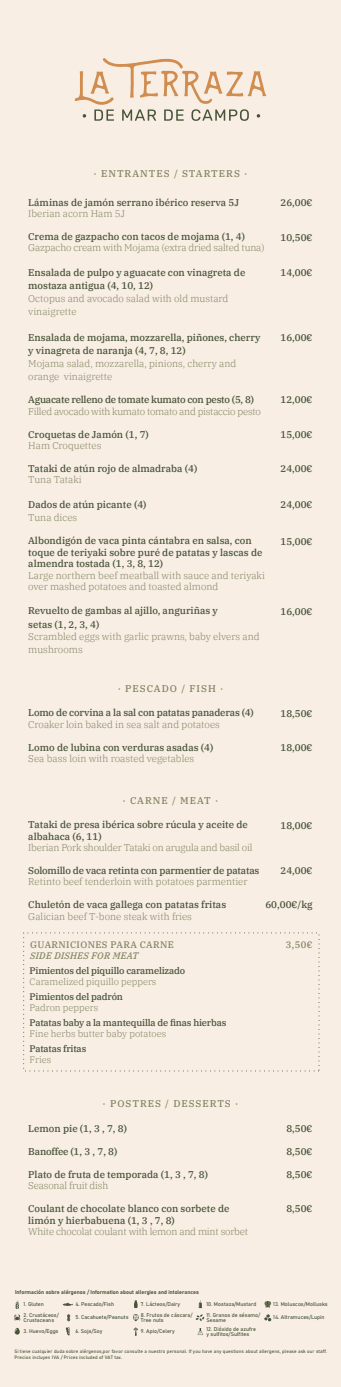
<style>
.page{position:relative;width:341px;height:1387px;background:#fff}
.page>*{position:absolute;margin:0;border:0;box-sizing:border-box;transform-origin:0 0}
.t1{font:500 9.75px/11.7px "IBM Plex Serif";color:#475438}
.t2{font:300 9.75px/12.9px "IBM Plex Serif";color:#828560}
.t3{font:300 9.75px "IBM Plex Serif";letter-spacing:-.02em;color:#828560}
.t4{font:500 9.75px "IBM Plex Serif";letter-spacing:-.02em;color:#475438}
.t5{font:500 9.75px "IBM Plex Serif";letter-spacing:.1em;color:#828560}
.t6{font:300 9.75px "IBM Plex Serif";letter-spacing:-.025em;color:#828560}
.t7{font:500 9.75px "IBM Plex Serif";letter-spacing:-.025em;color:#475438}
.t8{font:500 9.38px "IBM Plex Serif";letter-spacing:-.02em;color:#475438}
.t9{font:300 9.38px "IBM Plex Serif";color:#828560}
.t10{font:500 9.38px "IBM Plex Serif";letter-spacing:.04em;color:#828560}
.t11{font:italic 500 9.38px "IBM Plex Serif";letter-spacing:.04em;color:#828560}
.t12{font:5.4px/5.2px "Bahnschrift";color:#475438}
.t13{font:4.72px/6.5px "Bahnschrift";letter-spacing:.015em;color:#475438}
</style>
<div class="page">
<div style="left:0;top:0;width:340px;height:1387px;background:#f8eee4"></div>
<svg style="left:74px;top:58px;width:192px;height:63px"></svg>
<svg style="left:198px;top:1300px;width:3px;height:8px"></svg>
<svg style="left:14px;top:1300px;width:7px;height:21px"></svg>
<svg style="left:15px;top:1328px;width:5px;height:6px"></svg>
<svg style="left:62px;top:1302px;width:11px;height:4px"></svg>
<svg style="left:67px;top:1314px;width:3px;height:7px"></svg>
<svg style="left:66px;top:1327px;width:4px;height:9px"></svg>
<svg style="left:134px;top:1300px;width:3px;height:8px"></svg>
<svg style="left:133px;top:1327px;width:5px;height:9px"></svg>
<svg style="left:197px;top:1328px;width:6px;height:7px"></svg>
<svg style="left:264px;top:1314px;width:7px;height:7px"></svg>
<svg style="left:264px;top:1301px;width:6px;height:6px"></svg>
<svg style="left:195px;top:1314px;width:9px;height:7px"></svg>
<svg style="left:133px;top:1314px;width:5px;height:7px"></svg>
<p class="t5" style="left:93px;top:166px;width:155px">· ENTRANTES / STARTERS ·</p>
<p class="t1" style="left:28px;top:196px;width:212px">Láminas de jamón serrano ibérico reserva 5J</p>
<p class="t2" style="left:28px;top:206px;width:98px">Iberian acorn Ham 5J</p>
<p class="t1" style="left:28px;top:230px;width:218px">Crema de gazpacho con tacos de mojama (1, 4)</p>
<p class="t3" style="left:28px;top:240px;width:237px">Gazpacho cream with Mojama (extra dried salted tuna)</p>
<p class="t1" style="left:28px;top:265px;width:218px;line-height:13.3px">Ensalada de pulpo y aguacate con vinagreta de mostaza antigua (4, 10, 12)</p>
<p class="t2" style="left:28px;top:291px;width:201px">Octopus and avocado salad with old mustard vinaigrette</p>
<p class="t1" style="left:28px;top:330px;width:233px;line-height:13.3px">Ensalada de mojama, mozzarella, piñones, cherry y vinagreta de naranja (4, 7, 8, 12)</p>
<p class="t2" style="left:28px;top:356px;width:209px">Mojama salad, mozzarella, pinions, cherry and orange vinaigrette</p>
<p class="t7" style="left:28px;top:392px;width:227px">Aguacate relleno de tomate kumato con pesto (5, 8)</p>
<p class="t6" style="left:28px;top:404px;width:234px">Filled avocado with kumato tomato and pistaccio pesto</p>
<p class="t1" style="left:28px;top:427px;width:122px">Croquetas de Jamón (1, 7)</p>
<p class="t2" style="left:28px;top:438px;width:74px">Ham Croquettes</p>
<p class="t1" style="left:28px;top:462px;width:170px">Tataki de atún rojo de almadraba (4)</p>
<p class="t2" style="left:28px;top:473px;width:55px">Tuna Tataki</p>
<p class="t1" style="left:28px;top:498px;width:119px">Dados de atún picante (4)</p>
<p class="t2" style="left:28px;top:510px;width:50px">Tuna dices</p>
<p class="t1" style="left:28px;top:534px;width:235px">Albondigón de vaca pinta cántabra en salsa, con toque de teriyaki sobre puré de patatas y lascas de almendra tostada (1, 3, 8, 12)</p>
<p class="t2" style="left:28px;top:568px;width:238px;line-height:11.2px">Large northern beef meatball with sauce and teriyaki over mashed potatoes and toasted almond</p>
<p class="t1" style="left:28px;top:603px;width:191px;line-height:13.3px">Revuelto de gambas al ajillo, anguriñas y setas (1, 2, 3, 4)</p>
<p class="t2" style="left:28px;top:630px;width:232px">Scrambled eggs with garlic prawns, baby elvers and mushrooms</p>
<p class="t5" style="left:117px;top:680px;width:107px">· PESCADO / FISH ·</p>
<p class="t4" style="left:28px;top:705px;width:227px">Lomo de corvina a la sal con patatas panaderas (4)</p>
<p class="t2" style="left:28px;top:717px;width:193px">Croaker loin baked in sea salt and potatoes</p>
<p class="t1" style="left:28px;top:740px;width:186px">Lomo de lubina con verduras asadas (4)</p>
<p class="t2" style="left:28px;top:751px;width:167px">Sea bass loin with roasted vegetables</p>
<p class="t5" style="left:122px;top:792px;width:97px">· CARNE / MEAT ·</p>
<p class="t1" style="left:280px;top:196px;width:34px">26,00€</p>
<p class="t1" style="left:280px;top:231px;width:34px">10,50€</p>
<p class="t1" style="left:280px;top:265px;width:34px">14,00€</p>
<p class="t1" style="left:280px;top:330px;width:34px">16,00€</p>
<p class="t1" style="left:280px;top:393px;width:34px">12,00€</p>
<p class="t1" style="left:280px;top:428px;width:34px">15,00€</p>
<p class="t1" style="left:280px;top:462px;width:34px">24,00€</p>
<p class="t1" style="left:280px;top:497px;width:34px">24,00€</p>
<p class="t1" style="left:280px;top:535px;width:34px">15,00€</p>
<p class="t1" style="left:280px;top:604px;width:34px">16,00€</p>
<p class="t1" style="left:280px;top:706px;width:34px">18,50€</p>
<p class="t1" style="left:280px;top:741px;width:34px">18,00€</p>
<p class="t1" style="left:28px;top:818px;width:220px">Tataki de presa ibérica sobre rúcula y aceite de albahaca (6, 11)</p>
<p class="t3" style="left:28px;top:840px;width:225px">Iberian Pork shoulder Tataki on arugula and basil oil</p>
<p class="t4" style="left:28px;top:863px;width:232px">Solomillo de vaca retinta con parmentier de patatas</p>
<p class="t2" style="left:28px;top:875px;width:220px">Retinto beef tenderloin with potatoes parmentier</p>
<p class="t1" style="left:28px;top:898px;width:199px">Chuletón de vaca gallega con patatas fritas</p>
<p class="t2" style="left:28px;top:909px;width:165px">Galician beef T-bone steak with fries</p>
<p class="t1" style="left:280px;top:818px;width:34px">18,00€</p>
<p class="t1" style="left:280px;top:864px;width:34px">24,00€</p>
<p class="t1" style="left:265px;top:898px;width:49px">60,00€/kg</p>
<p class="t10" style="left:30px;top:937px;width:145px">GUARNICIONES PARA CARNE</p>
<p class="t11" style="left:30px;top:949px;width:110px">SIDE DISHES FOR MEAT</p>
<p class="t8" style="left:30px;top:963px;width:157px">Pimientos del piquillo caramelizado</p>
<p class="t9" style="left:30px;top:975px;width:128px">Caramelized piquillo peppers</p>
<p class="t8" style="left:30px;top:989px;width:95px">Pimientos del padrón</p>
<p class="t9" style="left:30px;top:1001px;width:70px">Padron peppers</p>
<p class="t8" style="left:30px;top:1015px;width:198px">Patatas baby a la mantequilla de finas hierbas</p>
<p class="t9" style="left:30px;top:1027px;width:138px">Fine herbs butter baby potatoes</p>
<p class="t8" style="left:30px;top:1041px;width:58px">Patatas fritas</p>
<p class="t9" style="left:30px;top:1052px;width:23px">Fries</p>
<p class="t5" style="left:102px;top:1096px;width:137px">· POSTRES / DESSERTS ·</p>
<p class="t1" style="left:28px;top:1122px;width:100px">Lemon pie (1, 3 , 7, 8)</p>
<p class="t4" style="left:28px;top:1144px;width:90px">Banoffee (1, 3 , 7, 8)</p>
<p class="t1" style="left:28px;top:1168px;width:181px">Plato de fruta de temporada (1, 3 , 7, 8)</p>
<p class="t3" style="left:28px;top:1178px;width:81px">Seasonal fruit dish</p>
<p class="t1" style="left:28px;top:1202px;width:202px">Coulant de chocolate blanco con sorbete de limón y hierbabuena (1, 3 , 7, 8)</p>
<p class="t3" style="left:28px;top:1224px;width:221px">White chocolat coulant with lemon and mint sorbet</p>
<p class="t10" style="left:285px;top:937px;width:28px">3,50€</p>
<p class="t1" style="left:286px;top:1122px;width:28px">8,50€</p>
<p class="t1" style="left:286px;top:1145px;width:28px">8,50€</p>
<p class="t1" style="left:286px;top:1167px;width:28px">8,50€</p>
<p class="t1" style="left:286px;top:1202px;width:28px">8,50€</p>
<p class="t12" style="left:15px;top:1289px;width:185px">Información sobre alérgenos / Information about allergies and intolerances</p>
<p class="t12" style="left:24px;top:1312px;width:37px">2. Crustáceos/<br>Crustaceans</p>
<p class="t12" style="left:24px;top:1328px;width:36px">3. Huevo/Eggs</p>
<p class="t12" style="left:75px;top:1328px;width:29px">6. Soja/Soy</p>
<p class="t12" style="left:140px;top:1301px;width:41px">7. Lácteos/Dairy</p>
<p class="t12" style="left:140px;top:1312px;width:53px">8. Frutos de cáscara/<br>Tree nuts</p>
<p class="t12" style="left:140px;top:1328px;width:36px">9. Apio/Celery</p>
<p class="t12" style="left:24px;top:1301px;width:22px">1. Gluten</p>
<p class="t12" style="left:75px;top:1301px;width:40px">4. Pescado/Fish</p>
<p class="t12" style="left:75px;top:1314px;width:54px">5. Cacahuete/Peanuts</p>
<p class="t12" style="left:206px;top:1301px;width:51px">10. Mostaza/Mustard</p>
<p class="t12" style="left:206px;top:1312px;width:55px">11. Granos de sésamo/<br>Sesame</p>
<p class="t12" style="left:206px;top:1325px;width:51px">12. Dióxido de azufre y sulfitos/Sulfites</p>
<p class="t12" style="left:273px;top:1301px;width:56px">13. Moluscos/Mollusks</p>
<p class="t12" style="left:273px;top:1314px;width:53px">14. Altramuces/Lupin</p>
<p class="t13" style="left:14px;top:1347px;width:313px">Si tiene cualquier duda sobre alérgenos,por favor consulte a nuestro personal. If you have any questions about allergens, please ask our staff.<br>Precios incluyen IVA / Prices included of VAT tax.</p>
</div>
